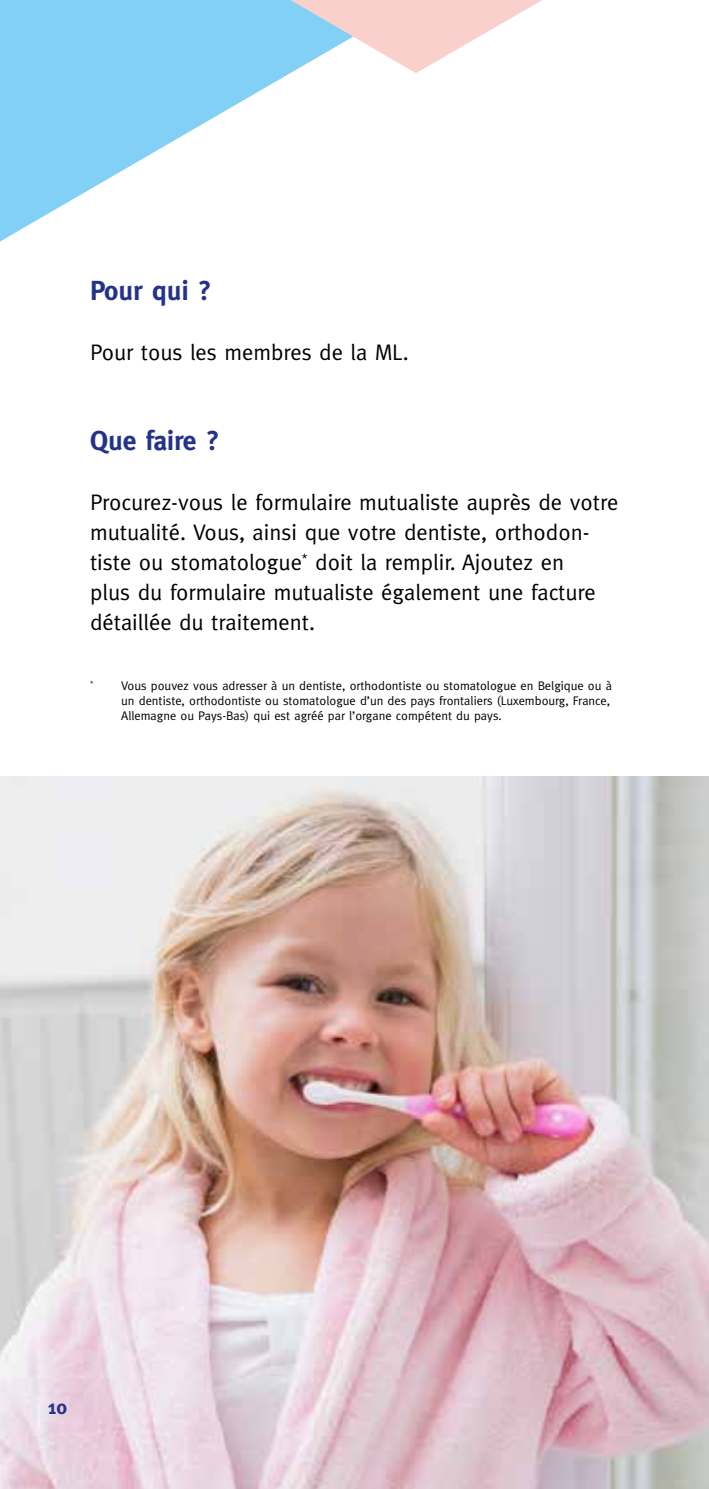
<style>
.page{position:relative;width:709px;height:1489px;background:#fff}
.page>*{position:absolute;margin:0;border:0;box-sizing:border-box;transform-origin:0 0}
.t1{font:700 27.5px "Meta";color:#25328a}
.t2{font:22.5px/30px "Meta";color:#000}
.t3{font:700 20px "Meta";color:#25328a}
.t4{font:12.5px/15px "Meta";color:#000}
</style>
<div class="page">
<svg style="left:0;top:0;width:290px;height:241px;fill:#82d0f5"></svg>
<svg style="left:290px;top:0;width:252px;height:73px"></svg>
<img style="left:0;top:776px;width:709px;height:712px">
<p class="t1" style="left:90px;top:275px;width:123px">Pour qui ?</p>
<p class="t2" style="left:90px;top:337px;width:320px">Pour tous les membres de la ML.</p>
<p class="t1" style="left:90px;top:425px;width:131px">Que faire ?</p>
<p class="t2" style="left:90px;top:487px;width:530px">Procurez-vous le formulaire mutualiste auprès de votre mutualité. Vous, ainsi que votre dentiste, orthodon&shy;tiste ou stomatologue<sup>*</sup> doit la remplir. Ajoutez en<br>plus du formulaire mutualiste également une facture détaillée du traitement.</p>
<p class="t4" style="left:121px;top:678px;width:492px;text-indent:-31px"><sup>*</sup> Vous pouvez vous adresser à un dentiste, orthodontiste ou stomatologue en Belgique ou à un dentiste, orthodontiste ou stomatologue d’un des pays frontaliers (Luxembourg, France,<br>Allemagne ou Pays-Bas) qui est agréé par l’organe compétent du pays.</p>
<p class="t3" style="left:47px;top:1395px;width:21px">10</p>
</div>
